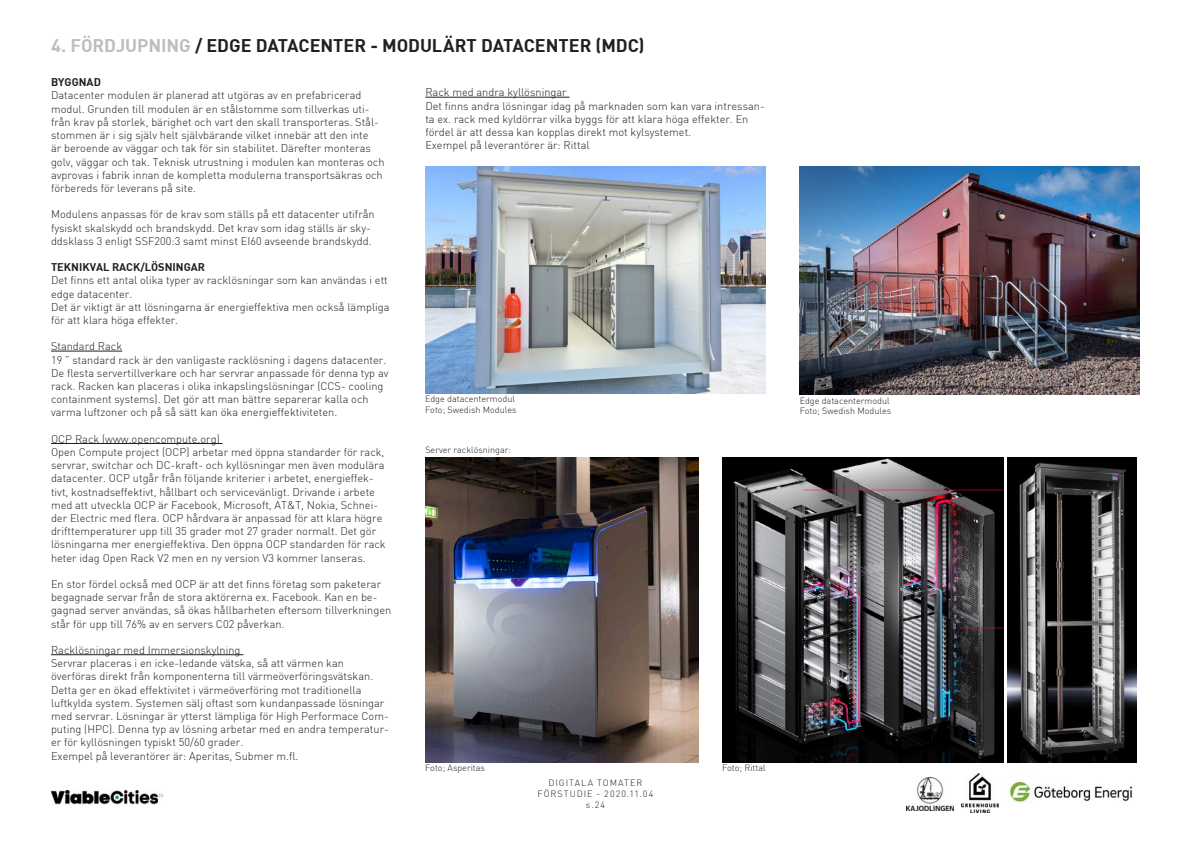
<style>
.page{position:relative;width:1191px;height:842px;background:#fff}
.page>*{position:absolute;margin:0;border:0;box-sizing:border-box;transform-origin:0 0}
.rubrik{font:18px "DIN Bold";letter-spacing:-.005em;color:#231f20}
.t1{font:300 11px/13.2px "DIN";color:#231f20}
.t2{font:11px "DIN Bold";color:#231f20}
.t3{font:300 9px "DIN";color:#231f20}
.t4{font:300 9px/10.8px "DIN";letter-spacing:.105em;color:#231f20;text-align:center}
.s1{color:#bcbdc0}
</style>
<div class="page">
<img style="left:51px;top:790px;width:112px;height:14px">
<img style="left:961px;top:774px;width:37px;height:39px">
<img style="left:1009px;top:781px;width:124px;height:22px">
<img style="left:906px;top:778px;width:47px;height:32px">
<img style="left:426px;top:166px;width:339px;height:227px">
<img style="left:799px;top:166px;width:341px;height:228px">
<img style="left:722px;top:457px;width:281px;height:306px">
<img style="left:425px;top:457px;width:273px;height:306px">
<img style="left:1008px;top:457px;width:128px;height:306px">
<hr style="left:51px;top:351px;width:71px;height:1px;background:#231f20">
<hr style="left:51px;top:443px;width:172px;height:1px;background:#231f20">
<hr style="left:51px;top:654px;width:192px;height:1px;background:#231f20">
<hr style="left:425px;top:97px;width:144px;height:1px;background:#231f20">
<p class="rubrik" style="left:51px;top:34px;width:595px"><span class="s1">4. FÖRDJUPNING</span> / EDGE DATACENTER - MODULÄRT DATACENTER (MDC)</p>
<p class="t2" style="left:51px;top:75px;width:51px">BYGGNAD</p>
<p class="t1" style="left:51px;top:89px;width:335px">Datacenter modulen är planerad att utgöras av en prefabricerad modul. Grunden till modulen är en stålstomme som tillverkas uti&shy;från krav på storlek, bärighet och vart den skall transporteras. Stål&shy;stommen är i sig själv helt självbärande vilket innebär att den inte<br>är beroende av väggar och tak för sin stabilitet. Därefter monteras golv, väggar och tak. Teknisk utrustning i modulen kan monteras och avprovas i fabrik innan de kompletta modulerna transportsäkras och förbereds för leverans på site.</p>
<p class="t1" style="left:51px;top:208px;width:325px">Modulens anpassas för de krav som ställs på ett datacenter utifrån fysiskt skalskydd och brandskydd. Det krav som idag ställs är sky&shy;ddsklass 3 enligt SSF200:3 samt minst EI60 avseende brandskydd.</p>
<p class="t2" style="left:51px;top:260px;width:156px">TEKNIKVAL RACK/LÖSNINGAR</p>
<p class="t1" style="left:51px;top:274px;width:338px">Det finns ett antal olika typer av racklösningar som kan användas i ett edge datacenter.</p>
<p class="t1" style="left:51px;top:300px;width:340px">Det är viktigt är att lösningarna är energieffektiva men också lämpliga för att klara höga effekter.</p>
<p class="t1" style="left:51px;top:340px;width:73px">Standard Rack</p>
<p class="t1" style="left:51px;top:353px;width:339px">19 ” standard rack är den vanligaste racklösning i dagens datacenter.<br>De flesta servertillverkare och har servrar anpassade för denna typ av rack. Racken kan placeras i olika inkapslingslösningar (CCS- cooling containment systems). Det gör att man bättre separerar kalla och varma luftzoner och på så sätt kan öka energieffektiviteten.</p>
<p class="t1" style="left:51px;top:432px;width:170px">OCP Rack (www.opencompute.org)</p>
<p class="t1" style="left:51px;top:445px;width:336px">Open Compute project (OCP) arbetar med öppna standarder för rack, servrar, switchar och DC-kraft- och kyllösningar men även modulära datacenter. OCP utgår från följande kriterier i arbetet, energieffek&shy;tivt, kostnadseffektivt, hållbart och servicevänligt. Drivande i arbete med att utveckla OCP är Facebook, Microsoft, AT&amp;T, Nokia, Schnei&shy;der Electric med flera. OCP hårdvara är anpassad för att klara högre drifttemperaturer upp till 35 grader mot 27 grader normalt. Det gör lösningarna mer energieffektiva. Den öppna OCP standarden för rack heter idag Open Rack V2 men en ny version V3 kommer lanseras.</p>
<p class="t1" style="left:51px;top:577px;width:342px">En stor fördel också med OCP är att det finns företag som paketerar begagnade servar från de stora aktörerna ex. Facebook. Kan en be&shy;gagnad server användas, så ökas hållbarheten eftersom tillverkningen står för upp till 76% av en servers C02 påverkan.</p>
<p class="t1" style="left:51px;top:643px;width:191px">Racklösningar med Immersionskylning</p>
<p class="t1" style="left:51px;top:656px;width:339px">Servrar placeras i en icke-ledande vätska, så att värmen kan överföras direkt från komponenterna till värmeöverföringsvätskan.<br>Detta ger en ökad effektivitet i värmeöverföring mot traditionella luftkylda system. Systemen sälj oftast som kundanpassade lösningar med servrar. Lösningar är ytterst lämpliga för High Performace Com&shy;puting (HPC). Denna typ av lösning arbetar med en andra temperatur&shy;er för kyllösningen typiskt 50/60 grader.</p>
<p class="t1" style="left:51px;top:749px;width:249px">Exempel på leverantörer är: Aperitas, Submer m.fl.</p>
<p class="t1" style="left:425px;top:86px;width:143px">Rack med andra kyllösningar</p>
<p class="t1" style="left:425px;top:99px;width:341px">Det finns andra lösningar idag på marknaden som kan vara intressan&shy;ta ex. rack med kyldörrar vilka byggs för att klara höga effekter. En fördel är att dessa kan kopplas direkt mot kylsystemet.</p>
<p class="t1" style="left:425px;top:139px;width:166px">Exempel på leverantörer är: Rittal</p>
<p class="t3" style="left:425px;top:393px;width:91px">Edge datacentermodul</p>
<p class="t3" style="left:425px;top:404px;width:93px">Foto; Swedish Modules</p>
<p class="t3" style="left:425px;top:444px;width:87px">Server racklösningar:</p>
<p class="t3" style="left:425px;top:762px;width:61px">Foto; Asperitas</p>
<p class="t3" style="left:722px;top:762px;width:45px">Foto; Rittal</p>
<p class="t4" style="left:537px;top:777px;width:117px">DIGITALA TOMATER<br>FÖRSTUDIE - 2020.11.04 s.24</p>
<p class="t3" style="left:799px;top:395px;width:91px">Edge datacentermodul</p>
<p class="t3" style="left:799px;top:406px;width:93px">Foto; Swedish Modules</p>
</div>
